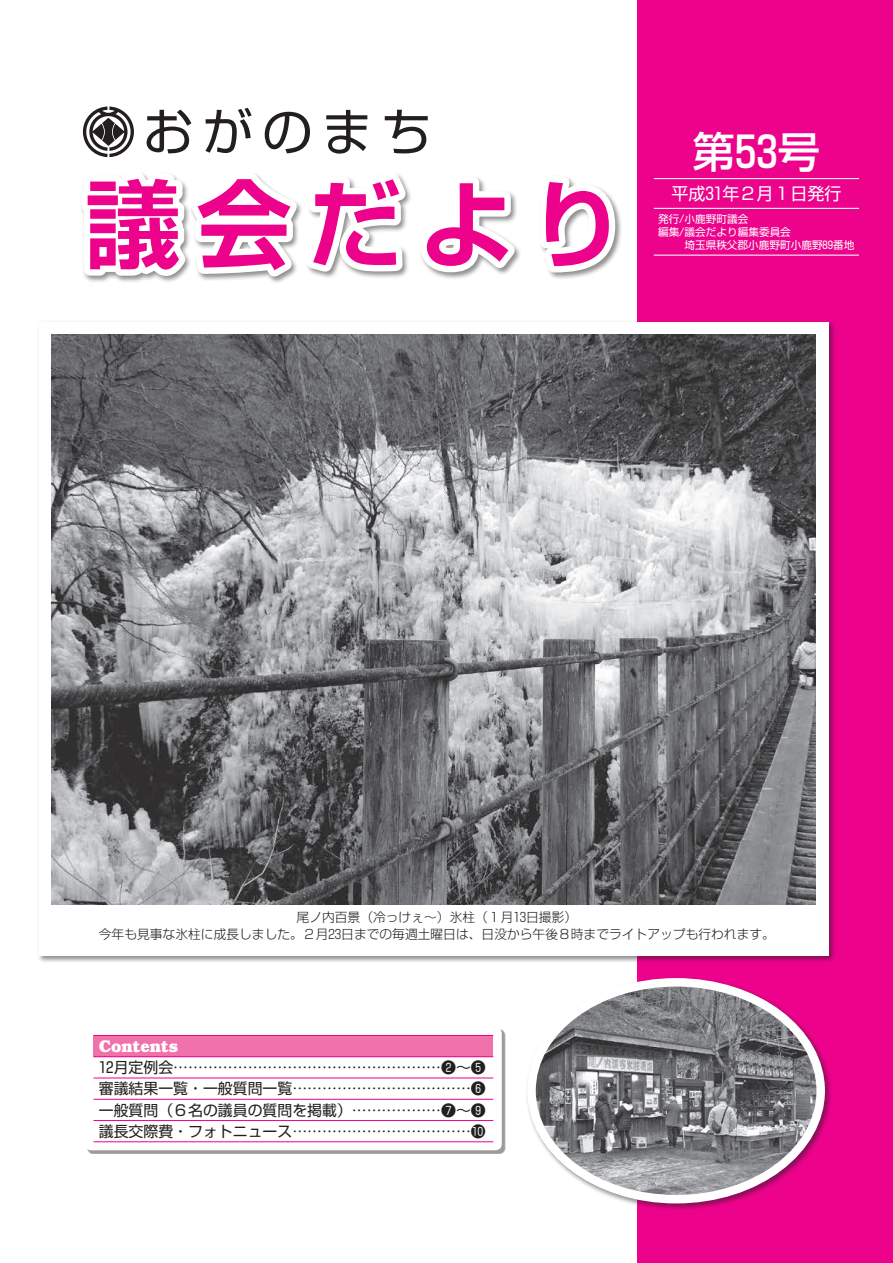
<style>
.page{position:relative;width:893px;height:1263px;background:#fff}
.page>*{position:absolute;margin:0;border:0;box-sizing:border-box;transform-origin:0 0}
.t1{font:700 95.7px "Shin Go Pr 6 N De";letter-spacing:.16em;color:#ed028c}
.t2{font:51px "Shin Go Pr 6 N";letter-spacing:.17em;color:#231f20}
.t3{font:500 42.45px "Shin Go Pr 6 N";color:#fff}
.t4{font:16.95px "Shin Go Pr 6 N";color:#fff}
.t5{font:700 16.95px "Bookman";color:#fff}
.t6{font:14.85px/21.3px "Shin Go Pr 6 N";color:#231f20;text-align:justify}
.t7{font:300 12.75px/17px "Shin Go Pr 6 N";color:#231f20;text-align:center}
.t8{font:10.65px "Shin Go Pr 6 N";color:#fff}
</style>
<div class="page">
<div style="left:638px;top:0;width:255px;height:1263px;background:#ed028c"></div>
<hr style="left:654px;top:208px;width:205px;height:1px;background:#fff">
<hr style="left:654px;top:255px;width:205px;height:1px;background:#fff">
<svg style="left:81px;top:173px;width:439px;height:110px"></svg>
<svg style="left:541px;top:177px;width:80px;height:102px"></svg>
<div style="left:37px;top:320px;width:799px;height:643px;background:#231f20;opacity:.5"></div>
<div style="left:39px;top:322px;width:790px;height:634px;background:#fff"></div>
<img style="left:52px;top:335px;width:764px;height:570px">
<svg style="left:83px;top:107px;width:51px;height:50px"></svg>
<div style="left:526px;top:976px;width:306px;height:235px;background:#231f20;opacity:.5"></div>
<div style="left:527px;top:978px;width:298px;height:225px;background:#fff;border-radius:50%"></div>
<img style="left:536px;top:986px;width:280px;height:209px">
<hr style="left:654px;top:178px;width:205px;height:1px;background:#fff">
<div style="left:87px;top:1029px;width:418px;height:125px;background:#231f20;opacity:.5"></div>
<div style="left:85px;top:1027px;width:417px;height:123px;background:#fff;border-radius:6px"></div>
<div style="left:94px;top:1035px;width:399px;height:22px;background:#f171ab"></div>
<hr style="left:94px;top:1035px;width:399px;height:1px;background:#ed028c">
<hr style="left:94px;top:1056px;width:399px;height:1px;background:#ed028c">
<hr style="left:94px;top:1078px;width:399px;height:1px;background:#ed028c">
<hr style="left:94px;top:1099px;width:399px;height:1px;background:#ed028c">
<hr style="left:94px;top:1120px;width:399px;height:1px;background:#ed028c">
<hr style="left:94px;top:1141px;width:399px;height:1px;background:#ed028c">
<h2 class="t2" style="left:142px;top:90px;width:291px">おがのまち</h2>
<h1 class="t1" style="left:85px;top:146px;width:541px">議会だより</h1>
<h3 class="t3" style="left:693px;top:117px;width:129px">第53号</h3>
<p class="t4" style="left:671px;top:180px;width:172px">平成31年２月１日発行</p>
<p class="t8" style="left:658px;top:210px;width:92px">発行/小鹿野町議会</p>
<p class="t8" style="left:684px;top:236px;width:172px">埼玉県秩父郡小鹿野町小鹿野89番地</p>
<p class="t8" style="left:658px;top:223px;width:134px">編集/議会だより編集委員会</p>
<p class="t7" style="left:99px;top:908px;width:678px">尾ノ内百景（冷っけぇ～）氷柱（１月13日撮影(<br>今年も見事な氷柱に成長しました。２月23日までの毎週土曜日は、日没から午後８時までライトアップも行われます。</p>
<p class="t5" style="left:99px;top:1035px;width:81px">Contents</p>
<p class="t6" style="left:99px;top:1056px;width:388px">12月定例会......................................................2~5審議結果一覧・一般質問一覧....................................6一般質問（６名の議員の質問を掲載(..................7~9議長交際費・フォトニュース....................................10</p>
</div>
